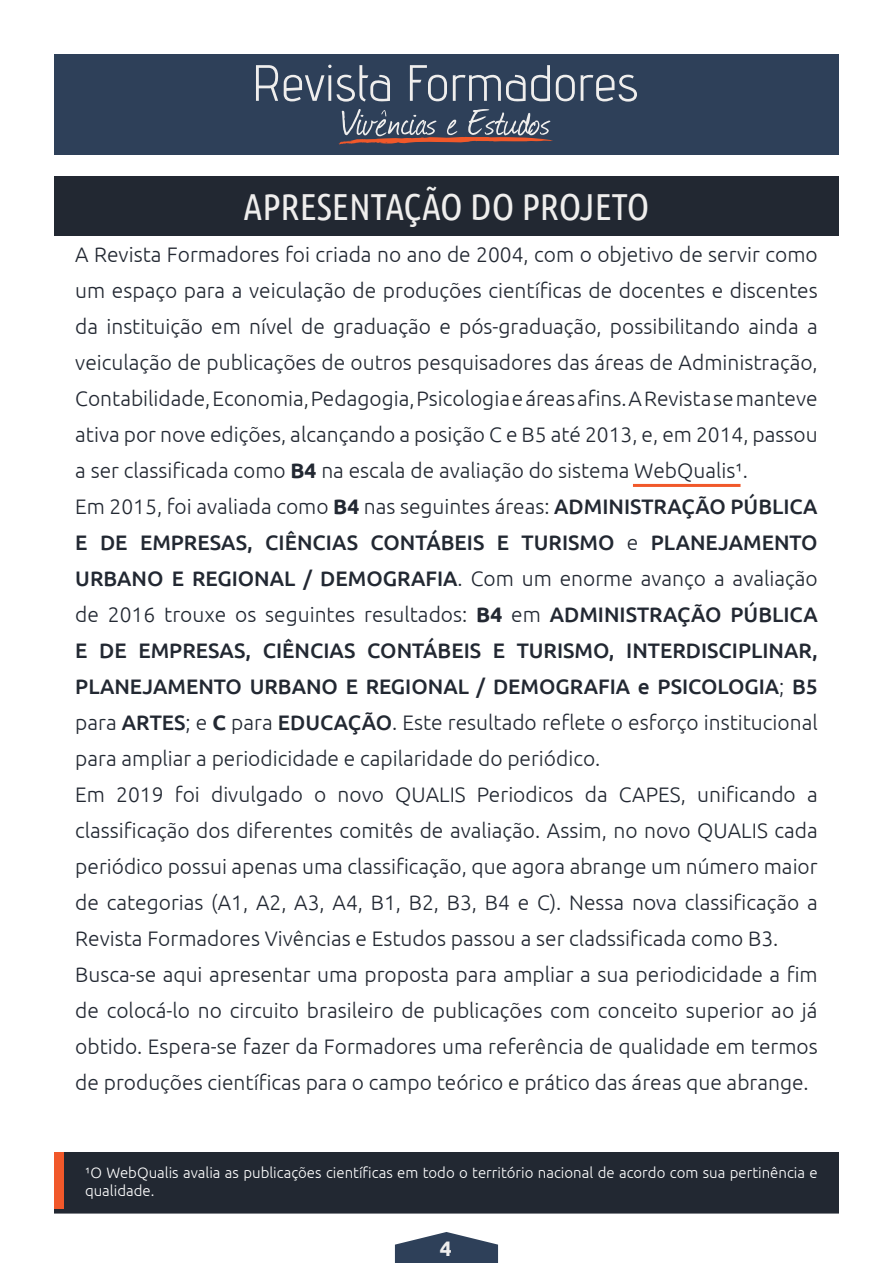
<style>
.page{position:relative;width:893px;height:1263px;background:#fff}
.page>*{position:absolute;margin:0;border:0;box-sizing:border-box;transform-origin:0 0}
.t1{font:37.5px "Ubuntu Condensed";color:#efeeed}
.t2{font:300 21px/36px "Ubuntu";color:#222832}
.t3{font:700 21px "Ubuntu";color:#efeeed}
.t4{font:300 15px/18px "Ubuntu";color:#fff}
.s1{font-weight:700}
.s2{font-weight:500}
</style>
<div class="page">
<div style="left:54px;top:1204px;width:785px;height:9px;background:#222832"></div>
<svg style="left:395px;top:1232px;width:103px;height:31px"></svg>
<div style="left:54px;top:54px;width:785px;height:100px;background:#2e4059"></div>
<div style="left:54px;top:176px;width:785px;height:59px;background:#222832"></div>
<div style="left:64px;top:1152px;width:775px;height:57px;background:#222832"></div>
<svg style="left:256px;top:65px;width:22px;height:36px"></svg>
<svg style="left:284px;top:65px;width:106px;height:37px"></svg>
<svg style="left:410px;top:65px;width:37px;height:36px"></svg>
<svg style="left:453px;top:65px;width:97px;height:37px"></svg>
<svg style="left:556px;top:75px;width:19px;height:26px"></svg>
<svg style="left:581px;top:74px;width:56px;height:28px"></svg>
<svg style="left:338px;top:109px;width:215px;height:36px"></svg>
<div style="left:54px;top:1152px;width:10px;height:57px;background:#f1582a"></div>
<hr style="left:633px;top:484px;width:107px;height:3px;background:#f1582a">
<h1 class="t1" style="left:244px;top:184px;width:407px">APRESENTAÇÃO DO PROJETO</h1>
<p class="t2" style="left:75px;top:236px;width:744px">A Revista Formadores foi criada no ano de 2004, com o objetivo de servir como um espaço para a veiculação de produções científicas de docentes e discentes da instituição em nível de graduação e pós-graduação, possibilitando ainda a veiculação de publicações de outros pesquisadores das áreas de Administração, Contabilidade, Economia, Pedagogia, Psicologia e áreas afins. A Revista se manteve ativa por nove edições, alcançando a posição C e B5 até 2013, e, em 2014, passou a ser classificada como <span class="s1">B4</span> na escala de avaliação do sistema WebQualis¹.<br>Em 2015, foi avaliada como <span class="s1">B4</span> nas seguintes áreas: <span class="s2">ADMINISTRAÇÃO PÚBLICA E DE EMPRESAS, CIÊNCIAS CONTÁBEIS E TURISMO</span> e <span class="s2">PLANEJAMENTO URBANO E REGIONAL / DEMOGRAFIA</span>. Com um enorme avanço a avaliação de 2016 trouxe os seguintes resultados: <span class="s1">B4</span> em <span class="s2">ADMINISTRAÇÃO PÚBLICA E DE EMPRESAS, CIÊNCIAS CONTÁBEIS E TURISMO, INTERDISCIPLINAR, PLANEJAMENTO URBANO E REGIONAL / DEMOGRAFIA e PSICOLOGIA</span>; <span class="s2">B5 </span>para <span class="s2">ARTES</span>; e <span class="s1">C</span> para <span class="s2">EDUCAÇÃO</span>. Este resultado reflete o esforço institucional para ampliar a periodicidade e capilaridade do periódico.<br>Em 2019 foi divulgado o novo QUALIS Periodicos da CAPES, unificando a classificação dos diferentes comitês de avaliação. Assim, no novo QUALIS cada periódico possui apenas uma classificação, que agora abrange um número maior de categorias (A1, A2, A3, A4, B1, B2, B3, B4 e C). Nessa nova classificação a Revista Formadores Vivências e Estudos passou a ser cladssificada como B3.<br>Busca-se aqui apresentar uma proposta para ampliar a sua periodicidade a fim de colocá-lo no circuito brasileiro de publicações com conceito superior ao já obtido. Espera-se fazer da Formadores uma referência de qualidade em termos de produções científicas para o campo teórico e prático das áreas que abrange.</p>
<p class="t4" style="left:85px;top:1163px;width:734px">¹O WebQualis avalia as publicações científicas em todo o território nacional de acordo com sua pertinência e qualidade.</p>
<p class="t3" style="left:440px;top:1235px;width:13px">4</p>
</div>
